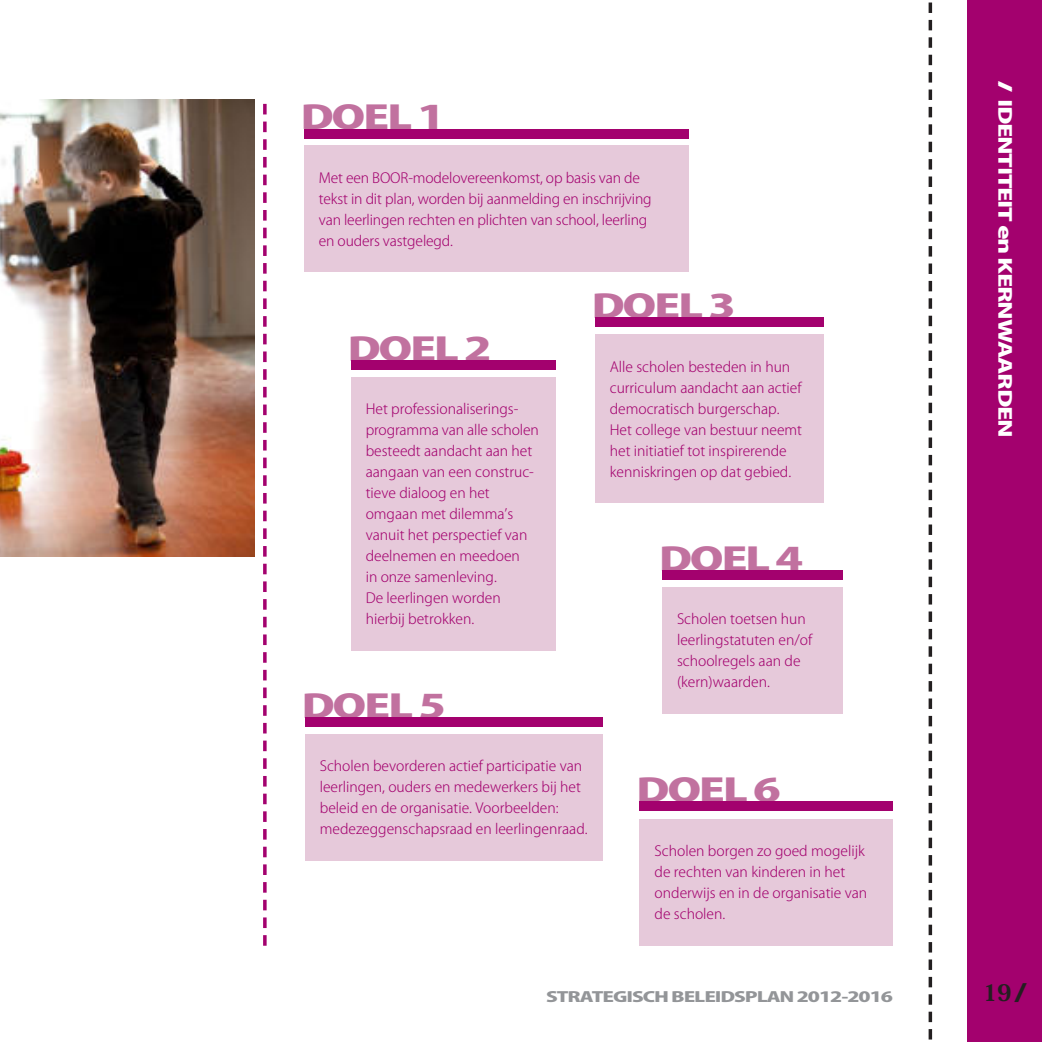
<style>
.page{position:relative;width:1042px;height:1042px;background:#fff}
.page>*{position:absolute;margin:0;border:0;box-sizing:border-box;transform-origin:0 0}
.t1{font:800 31.85px "Koz Go Pro";color:#c1719f;scale:1.5 1}
.t2{font:800 22.75px "Koz Min Pro";color:#231f20}
.t3{font:800 17.5px "Koz Go Pro";color:#fff;scale:1.5 1}
.t4{font:300 14px/21px "Koz Go Pro";color:#a3016e}
.t5{font:800 14px "Koz Go Pro";letter-spacing:-.05em;color:#939598;scale:1.5 1}
.s1{font-size:16.45px}
.s2{font-family:"Koz Go Pro"}
</style>
<div class="page">
<svg style="left:928px;top:2px;width:4px;height:1038px"></svg>
<div style="left:967px;top:0;width:75px;height:1042px;background:#a3016e"></div>
<div style="left:304px;top:146px;width:384px;height:126px;background:#e6c9da"></div>
<div style="left:304px;top:129px;width:384px;height:10px;background:#a3016e"></div>
<div style="left:351px;top:377px;width:204px;height:273px;background:#e6c9da"></div>
<div style="left:351px;top:360px;width:204px;height:10px;background:#a3016e"></div>
<div style="left:595px;top:334px;width:228px;height:168px;background:#e6c9da"></div>
<div style="left:595px;top:317px;width:228px;height:10px;background:#a3016e"></div>
<div style="left:662px;top:587px;width:180px;height:126px;background:#e6c9da"></div>
<div style="left:662px;top:570px;width:180px;height:10px;background:#a3016e"></div>
<div style="left:305px;top:734px;width:297px;height:126px;background:#e6c9da"></div>
<div style="left:305px;top:717px;width:297px;height:10px;background:#a3016e"></div>
<div style="left:640px;top:819px;width:253px;height:126px;background:#e6c9da"></div>
<div style="left:640px;top:801px;width:253px;height:10px;background:#a3016e"></div>
<svg style="left:263px;top:104px;width:4px;height:841px"></svg>
<img style="left:0;top:99px;width:255px;height:457px">
<h1 class="t1" style="left:300px;top:97px;width:19px">DOEL</h1>
<h1 class="t1" style="left:417px;top:97px;width:20px">1</h1>
<p class="t4" style="left:319px;top:167px;width:334px">Met een BOOR-modelovereenkomst, op basis van de tekst in dit plan, worden bij aanmelding en inschrijving van leerlingen rechten en plichten van school, leerling en ouders vastgelegd.</p>
<h1 class="t1" style="left:347px;top:328px;width:19px">DOEL</h1>
<h1 class="t1" style="left:464px;top:328px;width:20px">2</h1>
<p class="t4" style="left:366px;top:399px;width:175px">Het professionaliserings&shy;programma van alle scholen besteedt aandacht aan het aangaan van een construc&shy;tieve dialoog en het omgaan met dilemma’s vanuit het perspectief van deelnemen en meedoen<br>in onze samenleving.<br>De leerlingen worden hierbij betrokken.</p>
<h1 class="t1" style="left:301px;top:685px;width:19px">DOEL</h1>
<h1 class="t1" style="left:418px;top:685px;width:20px">5</h1>
<h1 class="t1" style="left:591px;top:286px;width:19px">DOEL</h1>
<h1 class="t1" style="left:708px;top:286px;width:20px">3</h1>
<p class="t4" style="left:610px;top:356px;width:194px">Alle scholen besteden in hun curriculum aandacht aan actief democratisch burgerschap.<br>Het college van bestuur neemt het initiatief tot inspirerende kenniskringen op dat gebied.</p>
<h1 class="t1" style="left:659px;top:538px;width:19px">DOEL</h1>
<h1 class="t1" style="left:775px;top:538px;width:20px">4</h1>
<p class="t4" style="left:677px;top:608px;width:137px">Scholen toetsen hun leerlingstatuten en/of schoolregels aan de (kern)waarden.</p>
<p class="t4" style="left:320px;top:755px;width:269px">Scholen bevorderen actief participatie van leerlingen, ouders en medewerkers bij het beleid en de organisatie. Voorbeelden: medezeggenschapsraad en leerlingenraad.</p>
<h1 class="t1" style="left:636px;top:769px;width:19px">DOEL</h1>
<h1 class="t1" style="left:753px;top:769px;width:20px">6</h1>
<p class="t4" style="left:654px;top:841px;width:214px">Scholen borgen zo goed mogelijk de rechten van kinderen in het onderwijs en in de organisatie van de scholen.</p>
<p class="t5" style="left:546px;top:987px;width:233px">STRATEGISCH BELEIDSPLAN 2012-2016</p>
<p class="t3" style="left:1016px;top:81px;width:237px;rotate:90deg"><span class="s1">//</span> IDENTITEITENKERNWAARDEN</p>
<h2 class="t2" style="left:983px;top:976px;width:45px">19 <span class="s2">/</span></h2>
</div>
